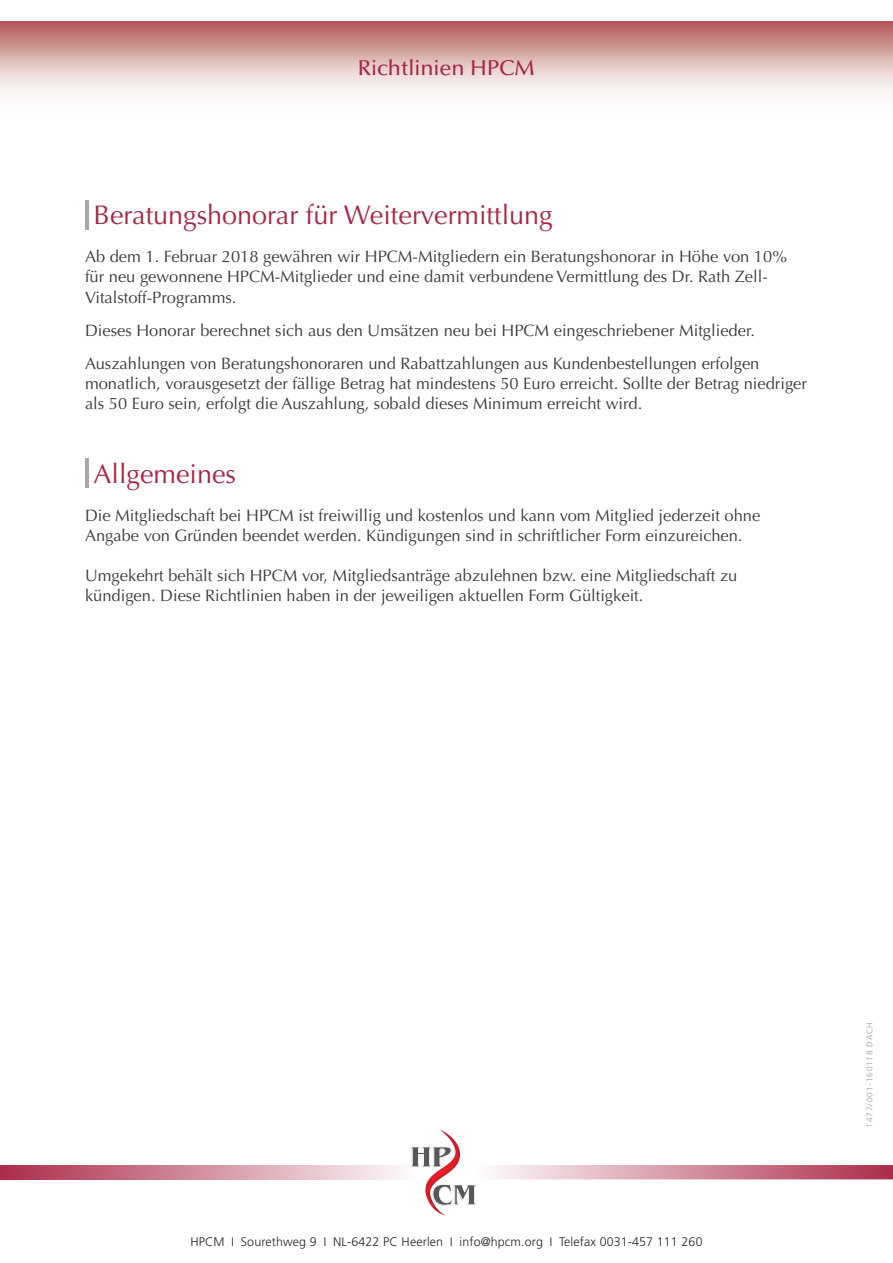
<style>
.page{position:relative;width:893px;height:1263px;background:#fff}
.page>*{position:absolute;margin:0;border:0;box-sizing:border-box;transform-origin:0 0}
.t1{font:700 30px/38px "Benguiat IT Cby BT";color:#57585a}
.t2{font:27px "Optima LT";color:#a92643}
.t3{font:500 21.6px "Optima LT";color:#a92643}
.t4{font:16.5px/20.2px "Optima LT";color:#3c3b3c}
.t5{font:300 12.45px "Frutiger LT";letter-spacing:.01em;color:#272526}
.t6{font:300 8.25px "Frutiger LT";letter-spacing:.1em;color:#9e9d9d}
.s1{color:#f2f3f4}
</style>
<div class="page">
<hr style="left:85px;top:458px;width:3px;height:30px;background:#a8a8a8">
<hr style="left:85px;top:200px;width:3px;height:30px;background:#a8a8a8">
<svg style="left:0;top:21px;width:893px;height:72px;background:#d9adac"></svg>
<svg style="left:0;top:1165px;width:400px;height:14px;background:#d28f9e"></svg>
<svg style="left:494px;top:1165px;width:399px;height:14px;background:#d2909f"></svg>
<svg style="left:425px;top:1129px;width:35px;height:86px"></svg>
<h3 class="t3" style="left:358px;top:60px;width:179px">Richtlinien HPCM</h3>
<h2 class="t2" style="left:94px;top:204px;width:461px">Beratungshonorar für Weitervermittlung</h2>
<p class="t4" style="left:85px;top:248px;width:703px">Ab dem 1. Februar 2018 gewähren wir HPCM-Mitgliedern ein Beratungshonorar in Höhe von 10% für neu gewonnene HPCM-Mitglieder und eine damit verbundene Vermittlung des Dr. Rath Zell-<br>Vitalstoff-Programms.</p>
<p class="t4" style="left:85px;top:315px;width:676px;line-height:33px">Dieses Honorar berechnet sich aus den Umsätzen neu bei HPCM eingeschriebener Mitglieder.<br>Auszahlungen von Beratungshonoraren und Rabattzahlungen aus Kundenbestellungen erfolgen</p>
<p class="t4" style="left:85px;top:375px;width:723px">monatlich, vorausgesetzt der fällige Betrag hat mindestens 50 Euro erreicht. Sollte der Betrag niedriger als 50 Euro sein, erfolgt die Auszahlung, sobald dieses Minimum erreicht wird.</p>
<h2 class="t2" style="left:94px;top:463px;width:144px">Allgemeines</h2>
<p class="t4" style="left:85px;top:507px;width:677px">Die Mitgliedschaft bei HPCM ist freiwillig und kostenlos und kann vom Mitglied jederzeit ohne<br>Angabe von Gründen beendet werden. Kündigungen sind in schriftlicher Form einzureichen.</p>
<p class="t4" style="left:85px;top:567px;width:654px">Umgekehrt behält sich HPCM vor, Mitgliedsanträge abzulehnen bzw. eine Mitgliedschaft zu kündigen. Diese Richtlinien haben in der jeweiligen aktuellen Form Gültigkeit.</p>
<h1 class="t1" style="left:432px;top:1137px;width:47px;text-indent:-23px">H<span class="s1">P<br></span>C<span class="s1">M</span></h1>
<p class="t5" style="left:190px;top:1237px;width:514px">HPCM ❘ Sourethweg 9 ❘ NL-6422 PC Heerlen ❘ info@hpcm.org ❘ Telefax 0031-457 111 260</p>
<p class="t6" style="left:866px;top:1127px;width:107px;rotate:-90deg">1477/001-160118 DACH</p>
</div>
